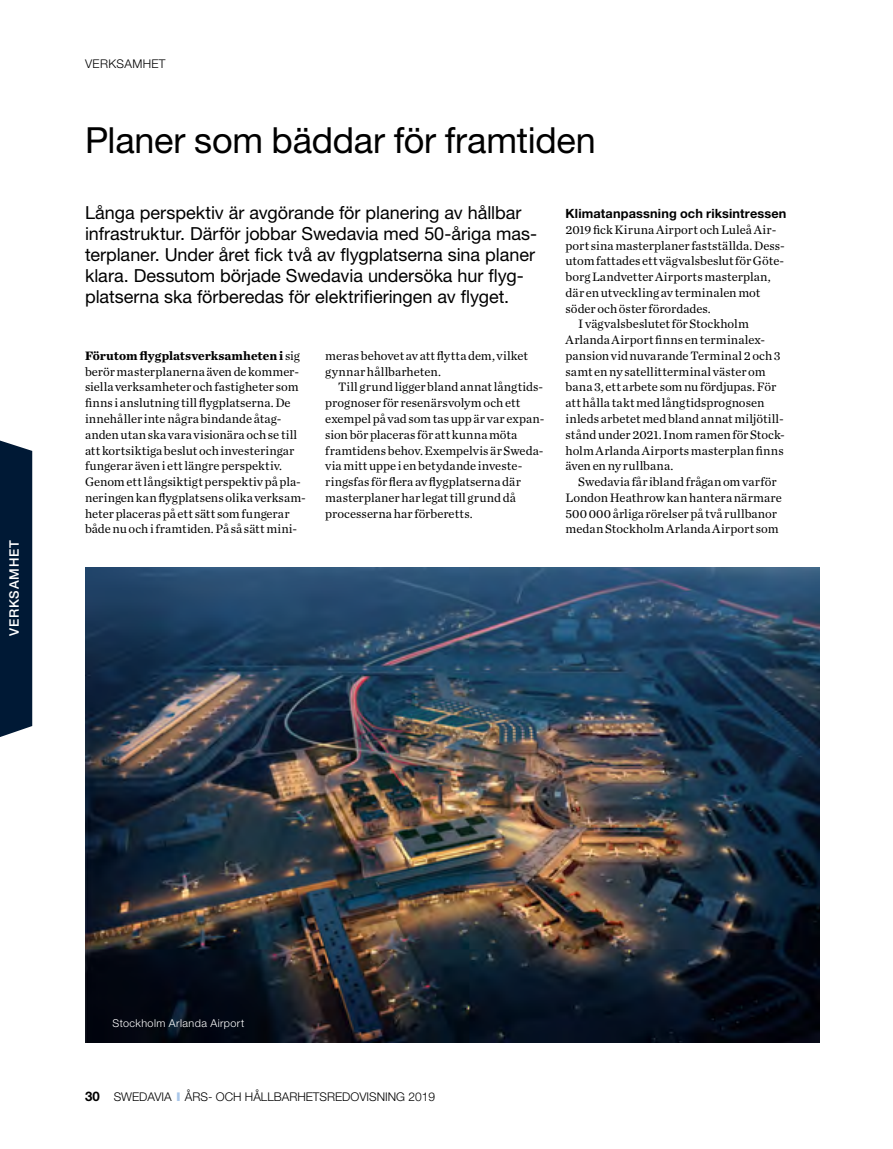
<style>
.page{position:relative;width:893px;height:1149px;background:#fff}
.page>*{position:absolute;margin:0;border:0;box-sizing:border-box;transform-origin:0 0}
.t1{font:36px "Helvetica Neue LT Std";letter-spacing:-.005em;color:#000}
.t2{font:18px/21px "Helvetica Neue LT Std";letter-spacing:-.005em;color:#000}
.t3{font:500 13.05px "Helvetica Neue LT Std";letter-spacing:.06em;color:#fff}
.t4{font:12.75px/15.8px "Chronicle Text G1";letter-spacing:.005em;color:#000}
.t5{font:700 12.75px "Helvetica Neue LT Std";letter-spacing:.01em;color:#000}
.t6{font:300 12px "Helvetica Neue LT Std";color:#000}
.t7{font:300 12px "Helvetica Neue LT Std";letter-spacing:.03em;color:#000}
.t8{font:300 10.8px "Helvetica Neue LT Std";letter-spacing:.04em;color:#fff}
.s1{font-weight:700}
.s2{font-weight:700;font-size:13.2px}
.s3{font-weight:900;color:#aac7ea}
</style>
<div class="page">
<div style="left:0;top:440px;width:32px;height:297px;background:#001935"></div>
<img style="left:85px;top:567px;width:734px;height:474px">
<p class="t3" style="left:6px;top:636px;width:97px;rotate:-90deg">VERKSAMHET</p>
<p class="t7" style="left:85px;top:56px;width:82px">VERKSAMHET</p>
<h1 class="t1" style="left:85px;top:119px;width:512px">Planer som bäddar för framtiden</h1>
<p class="t2" style="left:85px;top:202px;width:454px">Långa perspektiv är avgörande för planering av hållbar infrastruktur. Därför jobbar Swedavia med 50-åriga mas&shy;terplaner. Under året fick två av flygplatserna sina planer klara. Dessutom började Swedavia undersöka hur flyg&shy;platserna ska förberedas för elektrifieringen av flyget.</p>
<p class="t4" style="left:85px;top:347px;width:222px"><span class="s1">Förutom flygplatsverksamheten i</span> sig berör masterplanerna även de kommer&shy;siella verksamheter och fastigheter som finns i anslutning till flygplatserna. De innehåller inte några bindande åtag&shy;anden utan ska vara visionära och se till att kortsiktiga beslut och investeringar fungerar även i ett längre perspektiv.<br>Genom ett långsiktigt perspektiv på pla&shy;neringen kan flygplatsens olika verksam&shy;heter placeras på ett sätt som fungerar både nu och i framtiden. På så sätt mini-</p>
<p class="t4" style="left:325px;top:347px;width:204px">meras behovet av att flytta dem, vilket gynnar hållbarheten.</p>
<p class="t4" style="left:325px;top:378px;width:221px;text-indent:13px">Till grund ligger bland annat långtids&shy;prognoser för resenärsvolym och ett exempel på vad som tas upp är var expan&shy;sion bör placeras för att kunna möta framtidens behov. Exempelvis är Sweda&shy;via mitt uppe i en betydande investe&shy;ringsfas för flera av flygplatserna där masterplaner har legat till grund då processerna har förberetts.</p>
<p class="t5" style="left:566px;top:205px;width:222px">Klimatanpassning och riksintressen</p>
<p class="t4" style="left:566px;top:221px;width:212px">2019 fick Kiruna Airport och Luleå Air-</p>
<p class="t4" style="left:566px;top:237px;width:221px">port sina masterplaner fastställda. Dess-</p>
<p class="t4" style="left:566px;top:252px;width:220px">utom fattades ett vägvalsbeslut för Göte-</p>
<p class="t4" style="left:566px;top:268px;width:207px">borg Landvetter Airports masterplan,</p>
<p class="t4" style="left:566px;top:284px;width:196px">där en utveckling av terminalen mot</p>
<p class="t4" style="left:566px;top:300px;width:147px">söder och öster förordades.</p>
<p class="t4" style="left:578px;top:315px;width:172px">I vägvalsbeslutet för Stockholm</p>
<p class="t4" style="left:566px;top:331px;width:201px">Arlanda Airport finns en terminalex-</p>
<p class="t4" style="left:566px;top:347px;width:217px">pansion vid nuvarande Terminal 2 och 3</p>
<p class="t4" style="left:566px;top:363px;width:202px">samt en ny satellitterminal väster om</p>
<p class="t4" style="left:566px;top:378px;width:212px">bana 3, ett arbete som nu fördjupas. För</p>
<p class="t4" style="left:566px;top:394px;width:200px">att hålla takt med långtidsprognosen</p>
<p class="t4" style="left:566px;top:410px;width:220px">inleds arbetet med bland annat miljötill-</p>
<p class="t4" style="left:566px;top:426px;width:221px">stånd under 2021. Inom ramen för Stock-</p>
<p class="t4" style="left:566px;top:441px;width:220px">holm Arlanda Airports masterplan finns</p>
<p class="t4" style="left:566px;top:457px;width:109px">även en ny rullbana.</p>
<p class="t4" style="left:578px;top:473px;width:200px">Swedavia får ibland frågan om varför</p>
<p class="t4" style="left:566px;top:489px;width:218px">London Heathrow kan hantera närmare</p>
<p class="t4" style="left:566px;top:504px;width:213px">500 000 årliga rörelser på två rullbanor</p>
<p class="t4" style="left:566px;top:520px;width:215px">medan Stockholm Arlanda Airport som</p>
<p class="t8" style="left:112px;top:1015px;width:133px">Stockholm Arlanda Airport</p>
<p class="t6" style="left:85px;top:1088px;width:352px"><span class="s2">30</span> SWEDAVIA <span class="s3">I</span> ÅRS- OCH HÅLLBARHETSREDOVISNING 2019</p>
</div>
